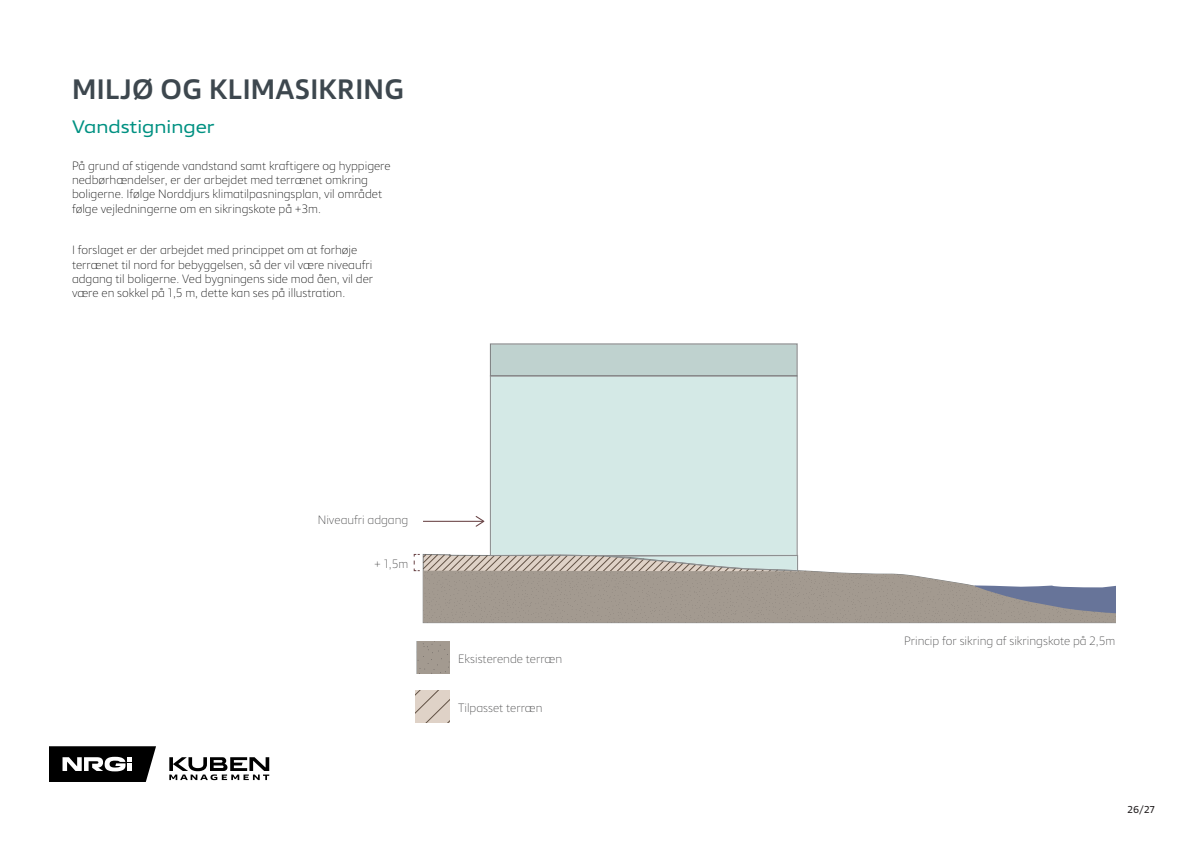
<style>
.page{position:relative;width:1191px;height:842px;background:#fff}
.page>*{position:absolute;margin:0;border:0;box-sizing:border-box;transform-origin:0 0}
.Overskrift{font:500 28px "Vast";letter-spacing:.01em;color:#3d474e}
.Lille_overskirft{font:18px "Vast L";color:#009182}
.Billedtekst{font:200 12px/14.4px "Vast";color:#000001}
.Billedtekst-2{font:200 12px "Vast";color:#3e3e3f}
.t1{font:10px "Vast";color:#231f20}
</style>
<div class="page">
<svg style="left:169px;top:757px;width:100px;height:23px"></svg>
<svg style="left:49px;top:746px;width:107px;height:36px"></svg>
<div style="left:490px;top:343px;width:308px;height:34px;border:2px solid #8d9091"></div>
<div style="left:490px;top:376px;width:307px;height:178px;background:#d4e9e6"></div>
<div style="left:490px;top:344px;width:307px;height:32px;background:#bfd2cf"></div>
<svg style="left:414px;top:554px;width:701px;height:69px"></svg>
<hr style="left:423px;top:521px;width:60px;height:1px;background:#694345">
<svg style="left:475px;top:516px;width:9px;height:11px"></svg>
<svg style="left:416px;top:641px;width:34px;height:32px"></svg>
<svg style="left:415px;top:691px;width:35px;height:31px"></svg>
<p class="Overskrift" style="left:72px;top:71px;width:333px">MILJØ OG KLIMASIKRING</p>
<p class="Lille_overskirft" style="left:72px;top:115px;width:144px">Vandstigninger</p>
<p class="Billedtekst" style="left:72px;top:158px;width:320px">På grund af stigende vandstand samt kraftigere og hyppigere nedbørhændelser, er der arbejdet med terrænet omkring boligerne. Ifølge Norddjurs klimatilpasningsplan, vil området følge vejledningerne om en sikringskote på +3m.</p>
<p class="Billedtekst" style="left:72px;top:243px;width:303px">I forslaget er der arbejdet med princippet om at forhøje terrænet til nord for bebyggelsen, så der vil være niveaufri adgang til boligerne. Ved bygningens side mod åen, vil der være en sokkel på 1,5 m, dette kan ses på illustration.</p>
<p class="Billedtekst-2" style="left:318px;top:512px;width:92px">Niveaufri adgang</p>
<p class="Billedtekst-2" style="left:374px;top:556px;width:36px">+ 1,5m</p>
<p class="Billedtekst-2" style="left:458px;top:651px;width:105px">Eksisterende terræn</p>
<p class="Billedtekst-2" style="left:458px;top:701px;width:86px">Tilpasset terræn</p>
<p class="Billedtekst-2" style="left:904px;top:633px;width:213px">Princip for sikring af sikringskote på 2,5m</p>
<p class="t1" style="left:1127px;top:803px;width:29px">26/27</p>
</div>
